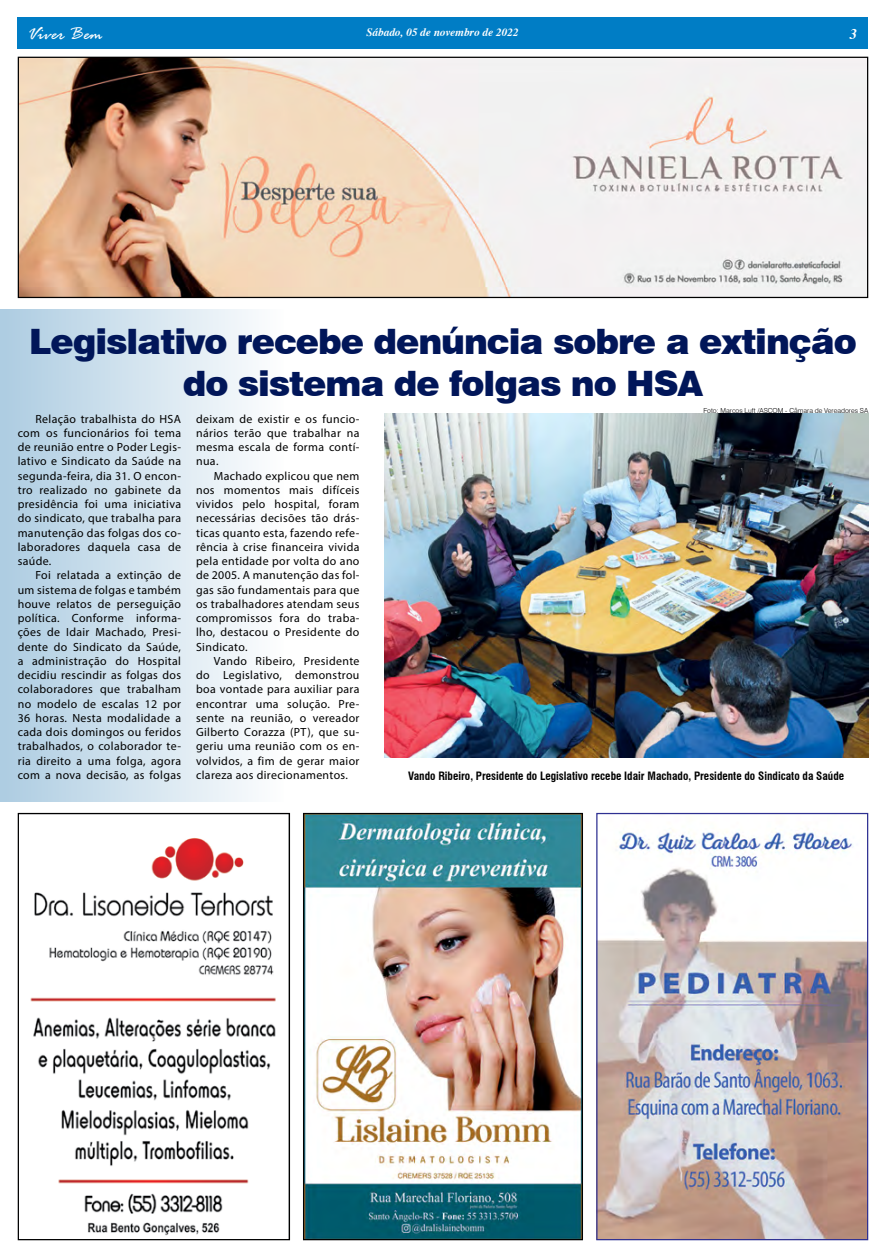
<style>
.page{position:relative;width:886px;height:1258px;background:#fff}
.page>*{position:absolute;margin:0;border:0;box-sizing:border-box;transform-origin:0 0}
.t1{font:900 35px/42px "Swiss 721 BT";letter-spacing:-.03em;color:#011659;text-align:center}
.t2{font:italic 20px "Rage";color:#fff}
.t3{font:italic 700 15px "Times";color:#fff}
.t4{font:11.88px/14.2px "Myriad Pro";letter-spacing:.03em;color:#000;text-align:justify}
.t5{font:700 condensed 11.25px "Swiss 721 BT";color:#000}
.t6{font:italic 700 11.25px "Times";color:#fff}
.t7{font:300 6.88px "Swiss 721 BT";color:#000}
</style>
<div class="page">
<div style="left:18px;top:18px;width:850px;height:31px;background:#007dc5"></div>
<img style="left:30px;top:838px;width:246px;height:398px">
<div style="left:18px;top:813px;width:272px;height:427px;border:1px solid #000"></div>
<img style="left:305px;top:815px;width:276px;height:423px">
<div style="left:303px;top:813px;width:280px;height:427px;border:1px solid #000"></div>
<img style="left:598px;top:829px;width:268px;height:409px">
<div style="left:596px;top:813px;width:272px;height:427px;border:1px solid #2e3092"></div>
<img style="left:20px;top:59px;width:846px;height:237px">
<div style="left:18px;top:57px;width:850px;height:241px;border:1px solid #000"></div>
<div style="left:0;top:309px;width:283px;height:492px;background:linear-gradient(to right,#adcce1,#fdfefe)"></div>
<img style="left:384px;top:414px;width:484px;height:344px">
<h2 class="t2" style="left:27px;top:23px;width:77px">Viver Bem</h2>
<p class="t6" style="left:366px;top:26px;width:154px">Sábado, 05 de novembro de 2022</p>
<p class="t3" style="left:850px;top:26px;width:9px">3</p>
<h1 class="t1" style="left:29px;top:320px;width:829px">Legislativo recebe denúncia sobre a extinção do sistema de folgas no HSA</h1>
<p class="t7" style="left:703px;top:406px;width:166px">Foto: Marcos Luft /ASCOM - Câmara de Vereadores SA</p>
<p class="t4" style="left:196px;top:411px;width:165px">deixam de existir e os funcio&shy;nários terão que trabalhar na mesma escala de forma contí&shy;nua.</p>
<p class="t4" style="left:196px;top:468px;width:165px;text-indent:18px">Machado explicou que nem nos momentos mais difíceis vividos pelo hospital, foram necessárias decisões tão drás&shy;ticas quanto esta, fazendo refe&shy;rência à crise financeira vivida pela entidade por volta do ano de 2005. A manutenção das fol&shy;gas são fundamentais para que os trabalhadores atendam seus compromissos fora do traba&shy;lho, destacou o Presidente do Sindicato.</p>
<p class="t4" style="left:196px;top:654px;width:165px;text-indent:18px">Vando Ribeiro, Presidente do Legislativo, demonstrou boa vontade para auxiliar para encontrar uma solução. Pre&shy;sente na reunião, o vereador Gilberto Corazza (PT), que su&shy;geriu uma reunião com os en&shy;volvidos, a fim de gerar maior clareza aos direcionamentos.</p>
<p class="t4" style="left:18px;top:411px;width:165px;text-indent:18px">Relação trabalhista do HSA com os funcionários foi tema de reunião entre o Poder Legis&shy;lativo e Sindicato da Saúde na segunda-feira, dia 31. O encon&shy;tro realizado no gabinete da presidência foi uma iniciativa do sindicato, que trabalha para manutenção das folgas dos co&shy;laboradores daquela casa de saúde.</p>
<p class="t4" style="left:18px;top:568px;width:165px;text-indent:18px">Foi relatada a extinção de um sistema de folgas e também houve relatos de perseguição política. Conforme informa&shy;ções de Idair Machado, Presi&shy;dente do Sindicato da Saúde, a administração do Hospital decidiu rescindir as folgas dos colaboradores que trabalham no modelo de escalas 12 por 36 horas. Nesta modalidade a cada dois domingos ou feridos trabalhados, o colaborador te&shy;ria direito a uma folga, agora com a nova decisão, as folgas</p>
<p class="t5" style="left:408px;top:769px;width:437px">Vando Ribeiro, Presidente do Legislativo recebe Idair Machado, Presidente do Sindicato da Saúde</p>
</div>
